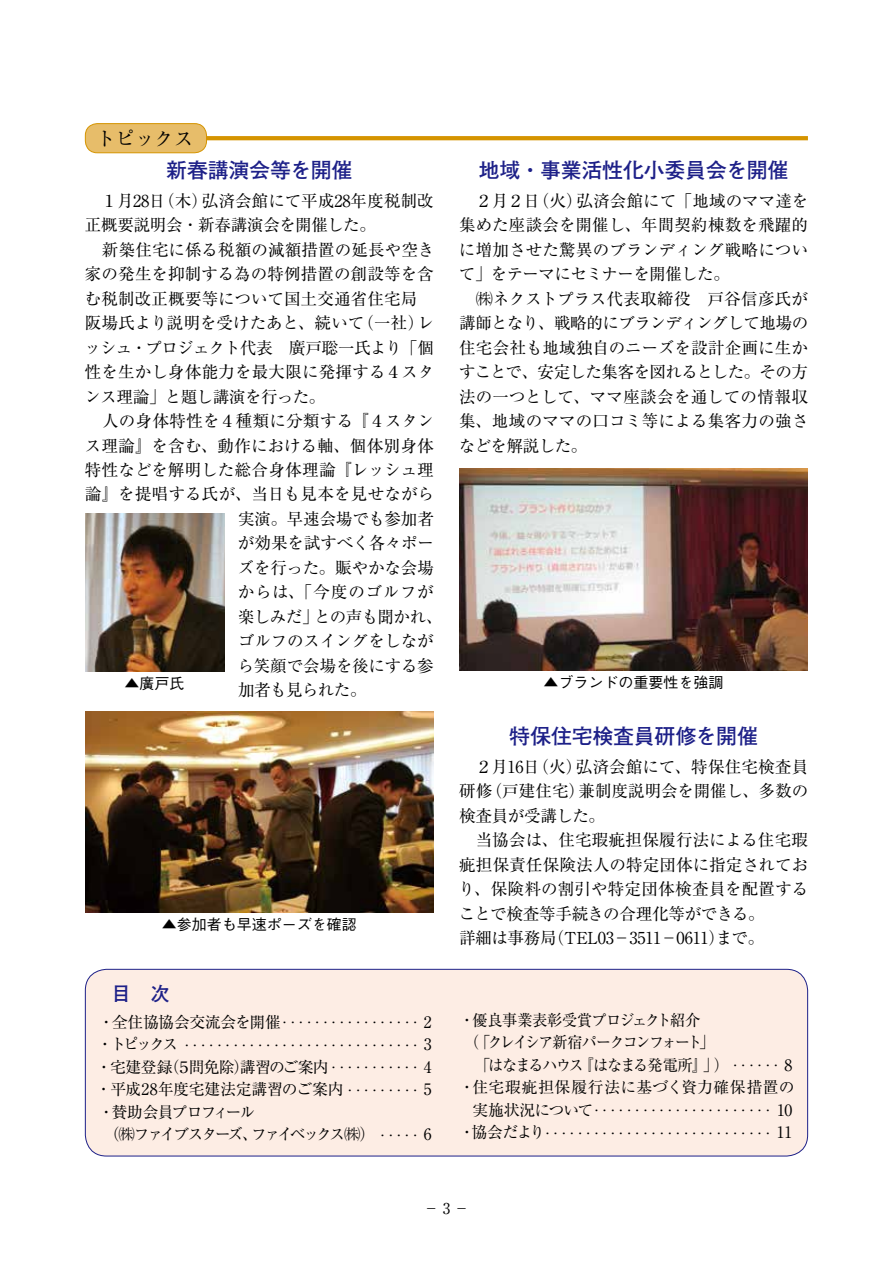
<style>
.page{position:relative;width:893px;height:1263px;background:#fff}
.page>*{position:absolute;margin:0;border:0;box-sizing:border-box;transform-origin:0 0}
.t1{font:700 21px "Futo Go B101 Pro";letter-spacing:-.015em;color:#1d2088}
.t2{font:19.5px "Ryumin Pro";color:#000}
.t3{font:700 19.5px "Futo Go B101 Pro";color:#1d2088}
.t4{font:16.5px/24.5px "Ryumin Pro";color:#000}
.t5{font:16.5px "Ryumin Pro";letter-spacing:-.03em;color:#000}
.t6{font:16.5px "Ryumin Pro";letter-spacing:-.035em;color:#000}
.t7{font:16.5px "Ryumin Pro";letter-spacing:.04em;color:#000}
.t8{font:16.5px "Ryumin Pro";letter-spacing:-.04em;color:#000}
.t9{font:15.75px/22.5px "Ryumin Pro";letter-spacing:-.045em;color:#000}
.t10{font:15.75px "Ryumin Pro";letter-spacing:-.005em;color:#000}
.t11{font:15.75px "Ryumin Pro";letter-spacing:-.15em;color:#000}
.t12{font:15.75px "Ryumin Pro";letter-spacing:-.085em;color:#000;scale:.96 1}
.t13{font:15.75px "Ryumin Pro";letter-spacing:.03em;color:#000}
.t14{font:15.75px "Ryumin Pro";letter-spacing:-.105em;color:#000;scale:.96 1}
.t15{font:15.75px "Ryumin Pro";letter-spacing:-.11em;color:#000}
.t16{font:500 15px "Gothic BBB Pro";color:#000}
.t17{font:15px "Ryumin Pro";color:#000}
</style>
<div class="page">
<div style="left:85px;top:969px;width:723px;height:187px;background:#fdede4;border-radius:21px"></div>
<div style="left:85px;top:969px;width:723px;height:187px;border:1px solid #1d2088;border-radius:21px"></div>
<svg style="left:207px;top:136px;width:601px;height:4px;background:#d59504"></svg>
<div style="left:85px;top:124px;width:122px;height:29px;background:#e7bd6a;border-radius:12px"></div>
<div style="left:85px;top:123px;width:122px;height:30px;border:1px solid #d59400;border-radius:12px"></div>
<img style="left:85px;top:514px;width:139px;height:158px">
<img style="left:85px;top:711px;width:349px;height:202px">
<img style="left:459px;top:469px;width:349px;height:202px">
<p class="t2" style="left:96px;top:123px;width:99px">トピックス</p>
<p class="t1" style="left:166px;top:153px;width:188px">新春講演会等を開催</p>
<p class="t4" style="left:85px;top:187px;width:350px">　１月28日（木）弘済会館にて平成28年度税制改</p>
<p class="t4" style="left:85px;top:212px;width:292px">正概要説明会・新春講演会を開催した。</p>
<p class="t4" style="left:85px;top:236px;width:351px">　新築住宅に係る税額の減額措置の延長や空き</p>
<p class="t4" style="left:85px;top:261px;width:350px">家の発生を抑制する為の特例措置の創設等を含</p>
<p class="t4" style="left:85px;top:285px;width:350px">む税制改正概要等について国土交通省住宅局　</p>
<p class="t4" style="left:85px;top:310px;width:351px">阪場氏より説明を受けたあと、続いて（一社）レ</p>
<p class="t6" style="left:85px;top:335px;width:351px">ッシュ・プロジェクト代表　廣戸聡一氏より「個</p>
<p class="t4" style="left:85px;top:359px;width:351px">性を生かし身体能力を最大限に発揮する４スタ</p>
<p class="t5" style="left:85px;top:383px;width:242px">ンス理論」と題し講演を行った。</p>
<p class="t4" style="left:85px;top:408px;width:350px">　人の身体特性を４種類に分類する『４スタン</p>
<p class="t4" style="left:85px;top:432px;width:350px">ス理論』を含む、動作における軸、個体別身体</p>
<p class="t4" style="left:85px;top:456px;width:350px">特性などを解明した総合身体理論『レッシュ理</p>
<p class="t4" style="left:85px;top:481px;width:351px">論』を提唱する氏が、当日も見本を見せながら</p>
<p class="t4" style="left:238px;top:505px;width:197px">実演。早速会場でも参加者</p>
<p class="t4" style="left:238px;top:530px;width:198px">が効果を試すべく各々ポー</p>
<p class="t4" style="left:238px;top:554px;width:197px">ズを行った。賑やかな会場</p>
<p class="t7" style="left:238px;top:579px;width:197px">からは、「今度のゴルフが</p>
<p class="t5" style="left:238px;top:604px;width:206px">楽しみだ」との声も聞かれ、</p>
<p class="t4" style="left:238px;top:628px;width:198px">ゴルフのスイングをしなが</p>
<p class="t4" style="left:238px;top:652px;width:198px">ら笑顔で会場を後にする参</p>
<p class="t8" style="left:238px;top:677px;width:130px">加者も見られた。</p>
<p class="t16" style="left:125px;top:671px;width:61px">▲廣戸氏</p>
<p class="t16" style="left:162px;top:912px;width:196px">▲参加者も早速ポーズを確認</p>
<p class="t3" style="left:111px;top:978px;width:60px">目　次</p>
<p class="t9" style="left:97px;top:1005px;width:336px">・全住協協会交流会を開催 . . . . . . . . . . . . . . . . . 2・トピックス . . . . . . . . . . . . . . . . . . . . . . . . . . . . . 3</p>
<p class="t9" style="left:96px;top:1054px;width:337px">・宅建登録（５問免除）講習のご案内 . . . . . . . . . . . 4</p>
<p class="t10" style="left:96px;top:1077px;width:337px">・平成28年度宅建法定講習のご案内 . . . . . . . . . 5</p>
<p class="t15" style="left:99px;top:1099px;width:158px">・賛助会員プロフィール</p>
<p class="t11" style="left:104px;top:1122px;width:329px">（㈱ファイブスターズ、ファイベックス㈱） . . . . . 6</p>
<p class="t1" style="left:479px;top:153px;width:311px">地域・事業活性化小委員会を開催</p>
<p class="t4" style="left:459px;top:187px;width:351px">　２月２日（火）弘済会館にて「地域のママ達を集めた座談会を開催し、年間契約棟数を飛躍的に増加させた驚異のブランディング戦略について」をテーマにセミナーを開催した。<br>　㈱ネクストプラス代表取締役　戸谷信彦氏が講師となり、戦略的にブランディングして地場の住宅会社も地域独自のニーズを設計企画に生かすことで、安定した集客を図れるとした。その方法の一つとして、ママ座談会を通しての情報収集、地域のママの口コミ等による集客力の強さなどを解説した。</p>
<p class="t16" style="left:544px;top:670px;width:181px">▲ブランドの重要性を強調</p>
<p class="t1" style="left:509px;top:719px;width:250px">特保住宅検査員研修を開催</p>
<p class="t4" style="left:459px;top:753px;width:351px">　２月16日（火）弘済会館にて、特保住宅検査員研修（戸建住宅）兼制度説明会を開催し、多数の検査員が受講した。　　<br>　当協会は、住宅瑕疵担保履行法による住宅瑕疵担保責任保険法人の特定団体に指定されており、保険料の割引や特定団体検査員を配置することで検査等手続きの合理化等ができる。<br>詳細は事務局（TEL03−3511−0611）まで。</p>
<p class="t9" style="left:459px;top:1007px;width:243px">・優良事業表彰受賞プロジェクト紹介</p>
<p class="t14" style="left:464px;top:1030px;width:262px">（「クレイシア新宿パークコンフォート」</p>
<p class="t12" style="left:476px;top:1052px;width:331px">「はなまるハウス『はなまる発電所』」） . . . . . . 8</p>
<p class="t13" style="left:459px;top:1075px;width:337px">・住宅瑕疵担保履行法に基づく資力確保措置の</p>
<p class="t9" style="left:459px;top:1093px;width:335px;text-align:right">実施状況について . . . . . . . . . . . . . . . . . . . . . . 10・協会だより . . . . . . . . . . . . . . . . . . . . . . . . . . . . 11</p>
<p class="t17" style="left:424px;top:1196px;width:46px">−3−</p>
</div>
